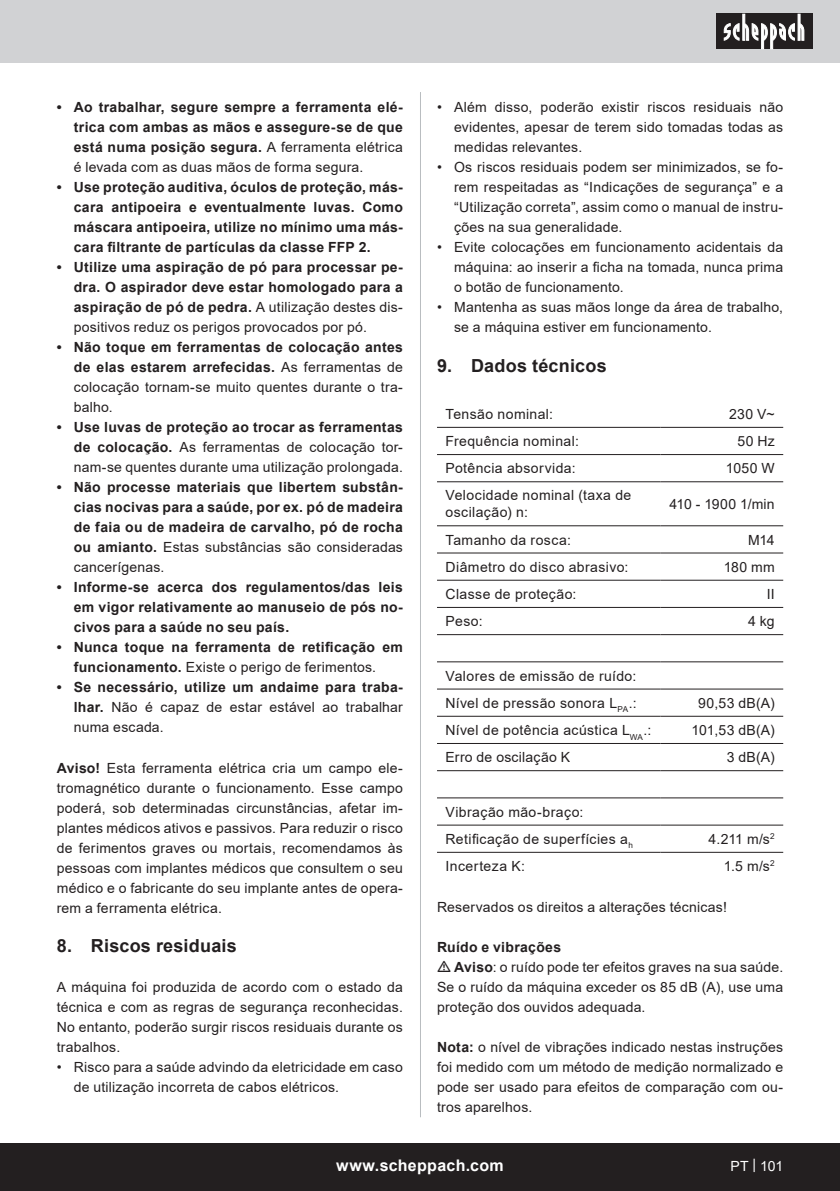
<style>
.page{position:relative;width:840px;height:1191px;background:#fff}
.page>*{position:absolute;margin:0;border:0;box-sizing:border-box;transform-origin:0 0}
.t1{font:700 18px "Arial";letter-spacing:.015em;color:#231f20}
.t2{font:700 16px "Arial";letter-spacing:.02em;color:#fff}
.t3{font:14px/20px "Arial";letter-spacing:.015em;color:#231f20;text-align:justify}
.t4{font:700 14px/20px "Arial";letter-spacing:.025em;color:#231f20;text-align:justify}
.t5{font:14px "Arial";color:#fff}
.s1{font-weight:400}
.s2{font-weight:700}
</style>
<div class="page">
<div style="left:0;top:0;width:839px;height:63px;background:#d1d2d4"></div>
<div style="left:0;top:1143px;width:839px;height:48px;background:#231f20"></div>
<div style="left:716px;top:14px;width:96px;height:35px;background:#231f20"></div>
<svg style="left:723px;top:14px;width:81px;height:35px"></svg>
<hr style="left:420px;top:92px;width:1px;height:1025px;background:#b9bdc0">
<svg style="left:437px;top:426px;width:345px;height:426px"></svg>
<svg style="left:437px;top:428px;width:345px;height:342px"></svg>
<hr style="left:437px;top:427px;width:223px;height:1px;background:#231f20">
<hr style="left:660px;top:427px;width:122px;height:1px;background:#231f20">
<hr style="left:437px;top:454px;width:223px;height:1px;background:#231f20">
<hr style="left:660px;top:454px;width:122px;height:1px;background:#231f20">
<hr style="left:437px;top:481px;width:223px;height:1px;background:#231f20">
<hr style="left:660px;top:481px;width:122px;height:1px;background:#231f20">
<hr style="left:437px;top:525px;width:223px;height:1px;background:#231f20">
<hr style="left:660px;top:525px;width:122px;height:1px;background:#231f20">
<hr style="left:437px;top:552px;width:223px;height:1px;background:#231f20">
<hr style="left:660px;top:552px;width:122px;height:1px;background:#231f20">
<hr style="left:437px;top:580px;width:223px;height:1px;background:#231f20">
<hr style="left:660px;top:580px;width:122px;height:1px;background:#231f20">
<hr style="left:437px;top:607px;width:223px;height:1px;background:#231f20">
<hr style="left:660px;top:607px;width:122px;height:1px;background:#231f20">
<hr style="left:437px;top:634px;width:223px;height:1px;background:#231f20">
<hr style="left:660px;top:634px;width:122px;height:1px;background:#231f20">
<hr style="left:437px;top:661px;width:223px;height:1px;background:#231f20">
<hr style="left:660px;top:661px;width:122px;height:1px;background:#231f20">
<hr style="left:437px;top:688px;width:223px;height:1px;background:#231f20">
<hr style="left:660px;top:688px;width:122px;height:1px;background:#231f20">
<hr style="left:437px;top:716px;width:223px;height:1px;background:#231f20">
<hr style="left:660px;top:716px;width:122px;height:1px;background:#231f20">
<hr style="left:437px;top:743px;width:223px;height:1px;background:#231f20">
<hr style="left:660px;top:743px;width:122px;height:1px;background:#231f20">
<hr style="left:437px;top:770px;width:223px;height:1px;background:#231f20">
<hr style="left:660px;top:770px;width:122px;height:1px;background:#231f20">
<hr style="left:437px;top:797px;width:223px;height:1px;background:#231f20">
<hr style="left:660px;top:797px;width:122px;height:1px;background:#231f20">
<hr style="left:437px;top:824px;width:223px;height:1px;background:#231f20">
<hr style="left:660px;top:824px;width:122px;height:1px;background:#231f20">
<hr style="left:437px;top:852px;width:223px;height:1px;background:#231f20">
<hr style="left:660px;top:852px;width:122px;height:1px;background:#231f20">
<p class="t4" style="left:74px;top:97px;width:330px;text-indent:-17px">• Ao trabalhar, segure sempre a ferramenta elé&shy;trica com ambas as mãos e assegure-se de que está numa posição segura. <span class="s1">A ferramenta elétrica é levada com as duas mãos de forma segura.</span></p>
<p class="t4" style="left:74px;top:177px;width:330px;text-indent:-17px">• Use proteção auditiva, óculos de proteção, más&shy;cara antipoeira e eventualmente luvas. Como máscara antipoeira, utilize no mínimo uma más&shy;cara filtrante de partículas da classe FFP 2.</p>
<p class="t4" style="left:74px;top:257px;width:330px;text-indent:-17px">• Utilize uma aspiração de pó para processar pe&shy;dra. O aspirador deve estar homologado para a aspiração de pó de pedra. <span class="s1">A utilização destes dis&shy;positivos reduz os perigos provocados por pó.</span></p>
<p class="t4" style="left:74px;top:337px;width:330px;text-indent:-17px">• Não toque em ferramentas de colocação antes de elas estarem arrefecidas. <span class="s1">As ferramentas de colocação tornam-se muito quentes durante o tra&shy;balho.</span></p>
<p class="t3" style="left:74px;top:417px;width:330px;text-indent:-17px"><span class="s2">• Use luvas de proteção ao trocar as ferramentas de colocação.</span> As ferramentas de colocação tor&shy;nam-se quentes durante uma utilização prolongada.</p>
<p class="t4" style="left:74px;top:477px;width:330px;text-indent:-17px">• Não processe materiais que libertem substân&shy;cias nocivas para a saúde, por ex. pó de madeira de faia ou de madeira de carvalho, pó de rocha ou amianto. <span class="s1">Estas substâncias são consideradas cancerígenas.</span></p>
<p class="t4" style="left:74px;top:577px;width:330px;text-indent:-17px">• Informe-se acerca dos regulamentos/das leis em vigor relativamente ao manuseio de pós no&shy;civos para a saúde no seu país.</p>
<p class="t4" style="left:74px;top:637px;width:330px;text-indent:-17px">• Nunca toque na ferramenta de retificação em funcionamento. <span class="s1">Existe o perigo de ferimentos.</span></p>
<p class="t4" style="left:74px;top:677px;width:330px;text-indent:-17px">• Se necessário, utilize um andaime para traba&shy;lhar. <span class="s1">Não é capaz de estar estável ao trabalhar numa escada.</span></p>
<p class="t3" style="left:57px;top:757px;width:347px"><span class="s2">Aviso!</span> Esta ferramenta elétrica cria um campo ele&shy;tromagnético durante o funcionamento. Esse campo poderá, sob determinadas circunstâncias, afetar im&shy;plantes médicos ativos e passivos. Para reduzir o risco de ferimentos graves ou mortais, recomendamos às pessoas com implantes médicos que consultem o seu médico e o fabricante do seu implante antes de opera&shy;rem a ferramenta elétrica.</p>
<p class="t1" style="left:57px;top:933px;width:181px">8. Riscos residuais</p>
<p class="t3" style="left:57px;top:977px;width:347px">A máquina foi produzida de acordo com o estado da técnica e com as regras de segurança reconhecidas.<br>No entanto, poderão surgir riscos residuais durante os trabalhos.</p>
<p class="t3" style="left:74px;top:1057px;width:330px;text-indent:-17px">• Risco para a saúde advindo da eletricidade em caso de utilização incorreta de cabos elétricos.</p>
<p class="t3" style="left:454px;top:97px;width:330px;text-indent:-17px">• Além disso, poderão existir riscos residuais não evidentes, apesar de terem sido tomadas todas as medidas relevantes.</p>
<p class="t3" style="left:454px;top:157px;width:330px;text-indent:-17px">• Os riscos residuais podem ser minimizados, se fo&shy;rem respeitadas as “Indicações de segurança” e a “Utilização correta”, assim como o manual de instru&shy;ções na sua generalidade.</p>
<p class="t3" style="left:454px;top:237px;width:330px;text-indent:-17px">• Evite colocações em funcionamento acidentais da máquina: ao inserir a ficha na tomada, nunca prima o botão de funcionamento.</p>
<p class="t3" style="left:454px;top:297px;width:330px;text-indent:-17px">• Mantenha as suas mãos longe da área de trabalho, se a máquina estiver em funcionamento.</p>
<p class="t1" style="left:437px;top:353px;width:171px">9. Dados técnicos</p>
<p class="t3" style="left:445px;top:404px;width:109px">Tensão nominal:</p>
<p class="t3" style="left:728px;top:404px;width:47px">230 V~</p>
<p class="t3" style="left:445px;top:431px;width:135px">Frequência nominal:</p>
<p class="t3" style="left:737px;top:431px;width:39px">50 Hz</p>
<p class="t3" style="left:445px;top:458px;width:132px">Potência absorvida:</p>
<p class="t3" style="left:725px;top:458px;width:50px">1050 W</p>
<p class="t3" style="left:445px;top:487px;width:187px;line-height:16.8px">Velocidade nominal (taxa de oscilação) n:</p>
<p class="t3" style="left:669px;top:494px;width:107px">410 - 1900 1/min</p>
<p class="t3" style="left:445px;top:529px;width:127px">Tamanho da rosca:</p>
<p class="t3" style="left:747px;top:529px;width:28px">M14</p>
<p class="t3" style="left:445px;top:557px;width:184px">Diâmetro do disco abrasivo:</p>
<p class="t3" style="left:723px;top:557px;width:52px">180 mm</p>
<p class="t3" style="left:445px;top:584px;width:132px">Classe de proteção:</p>
<p class="t3" style="left:766px;top:584px;width:9px">II</p>
<p class="t3" style="left:445px;top:611px;width:38px">Peso:</p>
<p class="t3" style="left:747px;top:611px;width:28px">4 kg</p>
<p class="t3" style="left:445px;top:662px;width:192px;line-height:27.2px">Valores de emissão de ruído:<br>Nível de pressão sonora L<sub>PA</sub>.:</p>
<p class="t3" style="left:697px;top:692px;width:78px">90,53 dB(A)</p>
<p class="t3" style="left:445px;top:720px;width:207px">Nível de potência acústica L<sub>WA</sub>.:</p>
<p class="t3" style="left:691px;top:720px;width:84px">101,53 dB(A)</p>
<p class="t3" style="left:445px;top:747px;width:126px">Erro de oscilação K</p>
<p class="t3" style="left:726px;top:747px;width:49px">3 dB(A)</p>
<p class="t3" style="left:445px;top:798px;width:189px;line-height:27.2px">Vibração mão-braço:<br>Retificação de superfícies a<sub>h</sub></p>
<p class="t3" style="left:708px;top:828px;width:68px">4.211 m/s<sup>2</sup></p>
<p class="t3" style="left:445px;top:856px;width:81px">Incerteza K:</p>
<p class="t3" style="left:723px;top:856px;width:52px">1.5 m/s<sup>2</sup></p>
<p class="t3" style="left:437px;top:897px;width:291px">Reservados os direitos a alterações técnicas!</p>
<p class="t4" style="left:437px;top:937px;width:126px">Ruído e vibrações</p>
<p class="t3" style="left:454px;top:957px;width:330px"><span class="s2">Aviso</span>: o ruído pode ter efeitos graves na sua saúde.</p>
<p class="t3" style="left:437px;top:977px;width:347px">Se o ruído da máquina exceder os 85 dB (A), use uma</p>
<p class="t3" style="left:437px;top:997px;width:210px">proteção dos ouvidos adequada.</p>
<p class="t3" style="left:437px;top:1037px;width:347px"><span class="s2">Nota:</span> o nível de vibrações indicado nestas instruções foi medido com um método de medição normalizado e pode ser usado para efeitos de comparação com ou&shy;tros aparelhos.</p>
<p class="t2" style="left:336px;top:1154px;width:169px">www.scheppach.com</p>
<p class="t5" style="left:730px;top:1156px;width:54px">PT | 101</p>
</div>
